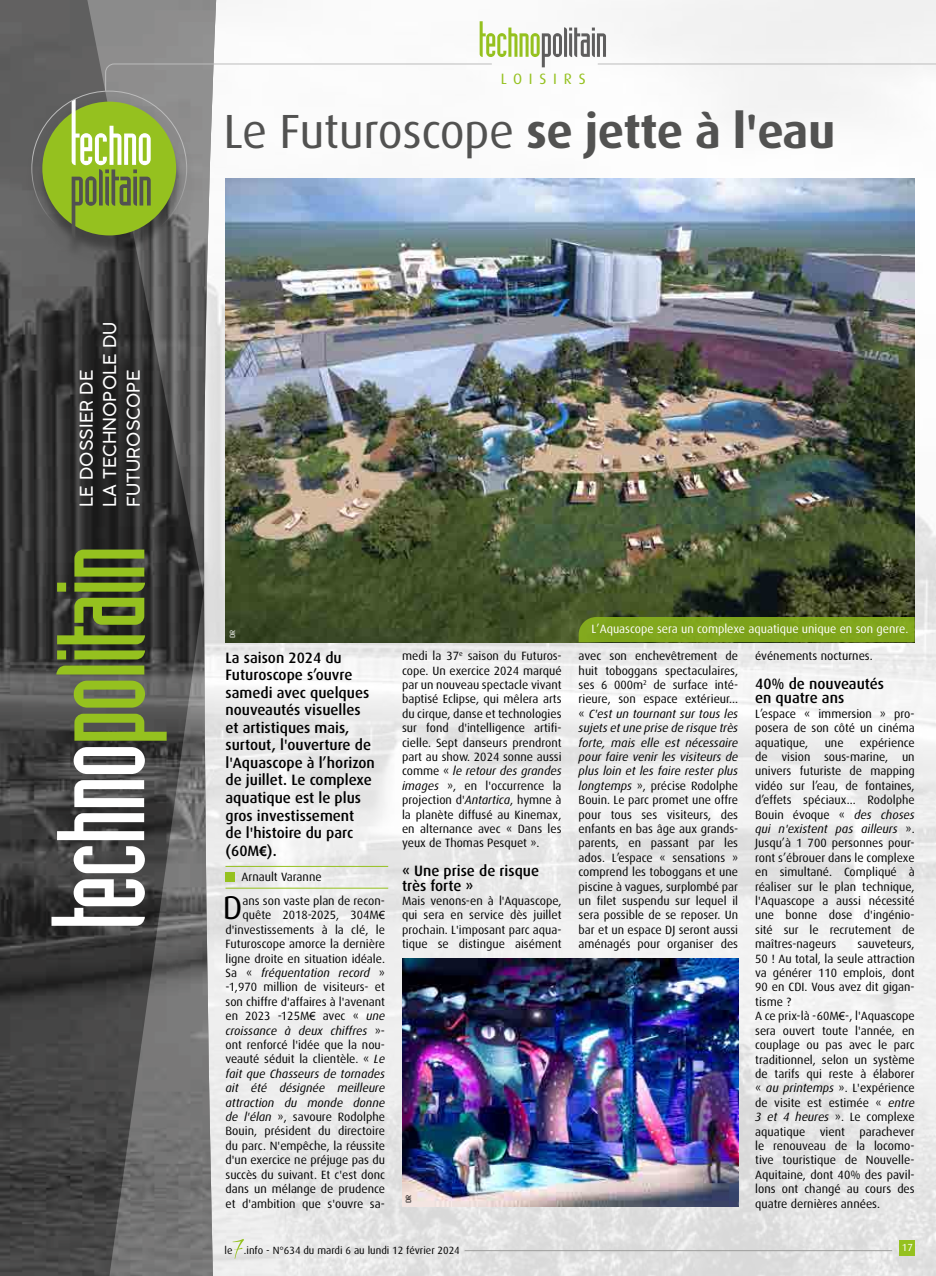
<style>
.page{position:relative;width:936px;height:1276px;background:#fff}
.page>*{position:absolute;margin:0;border:0;box-sizing:border-box;transform-origin:0 0}
.t1{font:48px "Dax";letter-spacing:-.01em;color:#525251}
.t2{font:33px "Dax";color:#000}
.t3{font:300 17.55px/23.4px "Cocogoose";color:#fff}
.t4{font:500 15px/17.5px "Dax";color:#000}
.t5{font:15px "Dax";letter-spacing:.45em;color:#95c11f}
.t6{font:12px/14.4px "Dax";color:#000;text-align:justify}
.t7{font:12px "Dax";color:#fff}
.t8{font:10.5px "Dax";color:#000}
.t9{font:10.2px "Dax";color:#fff}
.t10{font:7.5px "Dax";color:#fff}
.t11{font:7.5px "Dax";color:#000}
.s1{font-weight:700}
.s2{font-family:"Arial";font-weight:700;font-size:13.5px}
.s3{font-family:"Arial";font-size:11.25px}
.s4{font-style:italic}
</style>
<div class="page">
<img style="left:217px;top:0;width:718px;height:1276px">
<img style="left:0;top:0;width:83px;height:1276px">
<svg style="left:83px;top:0;width:134px;height:1276px;background:#5f5f5e"></svg>
<hr style="left:597px;top:64px;width:338px;height:1px;background:#bcbcbc">
<div style="left:899px;top:1240px;width:15px;height:15px;background:#95c11f"></div>
<hr style="left:464px;top:1250px;width:428px;height:1px;background:#9d9d9c">
<svg style="left:51px;top:879px;width:94px;height:47px"></svg>
<svg style="left:74px;top:846px;width:71px;height:27px"></svg>
<svg style="left:57px;top:813px;width:87px;height:27px"></svg>
<svg style="left:74px;top:780px;width:70px;height:27px"></svg>
<svg style="left:74px;top:747px;width:71px;height:27px"></svg>
<svg style="left:74px;top:713px;width:93px;height:27px;background:#799432"></svg>
<svg style="left:74px;top:680px;width:71px;height:27px;background:#84a136"></svg>
<svg style="left:56px;top:665px;width:88px;height:9px"></svg>
<svg style="left:57px;top:650px;width:88px;height:9px"></svg>
<svg style="left:57px;top:598px;width:88px;height:46px;background:#657c26"></svg>
<svg style="left:57px;top:582px;width:88px;height:9px"></svg>
<svg style="left:74px;top:549px;width:70px;height:27px;background:#728f22"></svg>
<div style="left:25px;top:95px;width:172px;height:172px;background:#000;opacity:.35"></div>
<div style="left:42px;top:102px;width:134px;height:133px;background:#95c11f;border-radius:50%"></div>
<svg style="left:72px;top:99px;width:79px;height:140px"></svg>
<svg style="left:105px;top:21px;width:501px;height:70px"></svg>
<hr style="left:225px;top:866px;width:163px;height:1px;background:#95c11f">
<div style="left:225px;top:872px;width:10px;height:10px;background:#95c11f"></div>
<hr style="left:225px;top:888px;width:163px;height:1px;background:#95c11f">
<img style="left:225px;top:179px;width:689px;height:463px">
<div style="left:578px;top:617px;width:336px;height:25px;background:#80a51c"></div>
<svg style="left:232px;top:1238px;width:12px;height:20px"></svg>
<img style="left:402px;top:958px;width:336px;height:248px">
<h3 class="t3" style="left:75px;top:507px;width:187px;rotate:-90deg">LE DOSSIER DE<br>LA TECHNOPOLE DU<br>FUTUROSCOPE</h3>
<p class="t5" style="left:500px;top:71px;width:86px">LOISIRS</p>
<h1 class="t1" style="left:223px;top:105px;width:613px">Le Futuroscope <span class="s1">se jette à l'eau</span></h1>
<p class="t10" style="left:228px;top:638px;width:10px;rotate:-90deg">DR</p>
<p class="t4" style="left:225px;top:648px;width:151px">La saison 2024 du<br>Futuroscope s’ouvre samedi avec quelques nouveautés visuelles et artistiques mais, surtout, l'ouverture de l'Aquascope à l’horizon de juillet. Le complexe aquatique est le plus gros investissement<br>de l'histoire du parc (60M<span class="s2">€</span>).</p>
<p class="t6" style="left:241px;top:869px;width:82px">Arnault Varanne</p>
<h2 class="t2" style="left:223px;top:889px;width:21px">D</h2>
<p class="t6" style="left:225px;top:893px;width:161px;text-align:right">ans son vaste plan de recon&shy;quête 2018-2025, 304M<span class="s3">€ </span>d'investissements à la clé, le<br>Futuroscope amorce la dernière ligne droite en situation idéale.<br>Sa « <span class="s4">fréquentation record</span> » -1,970 million de visiteurs- et son chiffre d'affaires à l'avenant en 2023 -125M<span class="s3">€</span> avec « <span class="s4">une croissance à deux chiffres</span> »- ont renforcé l'idée que la nou&shy;veauté séduit la clientèle. « <span class="s4">Le fait que Chasseurs de tornades ait été désignée meilleure attraction du monde donne de l'élan</span> », savoure Rodolphe<br>Bouin, président du directoire du parc. N'empêche, la réussite d'un exercice ne préjuge pas du succès du suivant. Et c'est donc dans un mélange de prudence et d'ambition que s'ouvre sa-</p>
<p class="t6" style="left:402px;top:649px;width:161px">medi la 37<sup>e</sup> saison du Futuros&shy;cope. Un exercice 2024 marqué par un nouveau spectacle vivant baptisé Eclipse, qui mêlera arts du cirque, danse et technologies sur fond d'intelligence artifi&shy;cielle. Sept danseurs prendront part au show. 2024 sonne aussi comme « <span class="s4">le retour des grandes images</span> », en l'occurrence la projection d'<span class="s4">Antartica</span>, hymne à la planète diffusé au Kinemax, en alternance avec « Dans les yeux de Thomas Pesquet ».</p>
<p class="t4" style="left:402px;top:864px;width:139px;line-height:14.4px">« Une prise de risque très forte »</p>
<p class="t6" style="left:402px;top:894px;width:161px">Mais venons-en à l'Aquascope, qui sera en service dès juillet prochain. L'imposant parc aqua&shy;tique se distingue aisément</p>
<p class="t11" style="left:404px;top:1203px;width:10px;rotate:-90deg">DR</p>
<p class="t8" style="left:224px;top:1244px;width:237px">le .info - N°634 du mardi 6 au lundi 12 février 2024</p>
<p class="t7" style="left:591px;top:622px;width:318px">L’Aquascope sera un complexe aquatique unique en son genre.</p>
<p class="t6" style="left:578px;top:649px;width:161px">avec son enchevêtrement de huit toboggans spectaculaires, ses 6 000m<sup>2</sup> de surface inté&shy;rieure, son espace extérieur... « <span class="s4">C'est un tournant sur tous les sujets et une prise de risque très forte, mais elle est nécessaire pour faire venir les visiteurs de plus loin et les faire rester plus longtemps</span> », précise Rodolphe Bouin. Le parc promet une offre pour tous ses visiteurs, des enfants en bas âge aux grands&shy;parents, en passant par les ados. L’espace « sensations » comprend les toboggans et une piscine à vagues, surplombé par un filet suspendu sur lequel il sera possible de se reposer. Un bar et un espace DJ seront aussi aménagés pour organiser des</p>
<p class="t6" style="left:755px;top:649px;width:119px">événements nocturnes.</p>
<p class="t4" style="left:755px;top:676px;width:130px;line-height:14.4px">40% de nouveautés en quatre ans</p>
<p class="t6" style="left:755px;top:706px;width:161px">L’espace « immersion » pro&shy;posera de son côté un cinéma aquatique,</p>
<p class="t6" style="left:755px;top:735px;width:161px;text-indent:105px">expérience de vision sous-marine, un univers futuriste de mapping vidéo sur l’eau, de fontaines, d’effets spéciaux... Rodolphe Bouin évoque « <span class="s4">des choses qui n'existent pas ailleurs</span> ».<br>Jusqu’à 1 700 personnes pour&shy;ront s’ébrouer dans le complexe en simultané. Compliqué à réaliser sur le plan technique, l'Aquascope a aussi nécessité une bonne dose d'ingénio&shy;sité sur le recrutement de maîtres-nageurs</p>
<p class="t6" style="left:824px;top:735px;width:20px">une</p>
<p class="t6" style="left:755px;top:937px;width:161px;text-align:left;text-indent:102px">sauveteurs,<br>50 ! Au total, la seule attraction va générer 110 emplois, dont<br>90 en CDI. Vous avez dit gigan&shy;tisme ?<br>A ce prix-là -60M<span class="s3">€</span>-, l'Aquascope sera ouvert toute l'année, en couplage ou pas avec le parc traditionnel, selon un système de tarifs qui reste à élaborer « <span class="s4">au printemps</span> ». L'expérience de visite est estimée « <span class="s4">entre<br>3 et 4 heures</span> ». Le complexe aquatique vient parachever le renouveau de la locomo&shy;tive touristique de Nouvelle-<br>Aquitaine, dont 40% des pavil&shy;lons ont changé au cours des quatre dernières années.</p>
<p class="t9" style="left:901px;top:1242px;width:12px">17</p>
</div>
